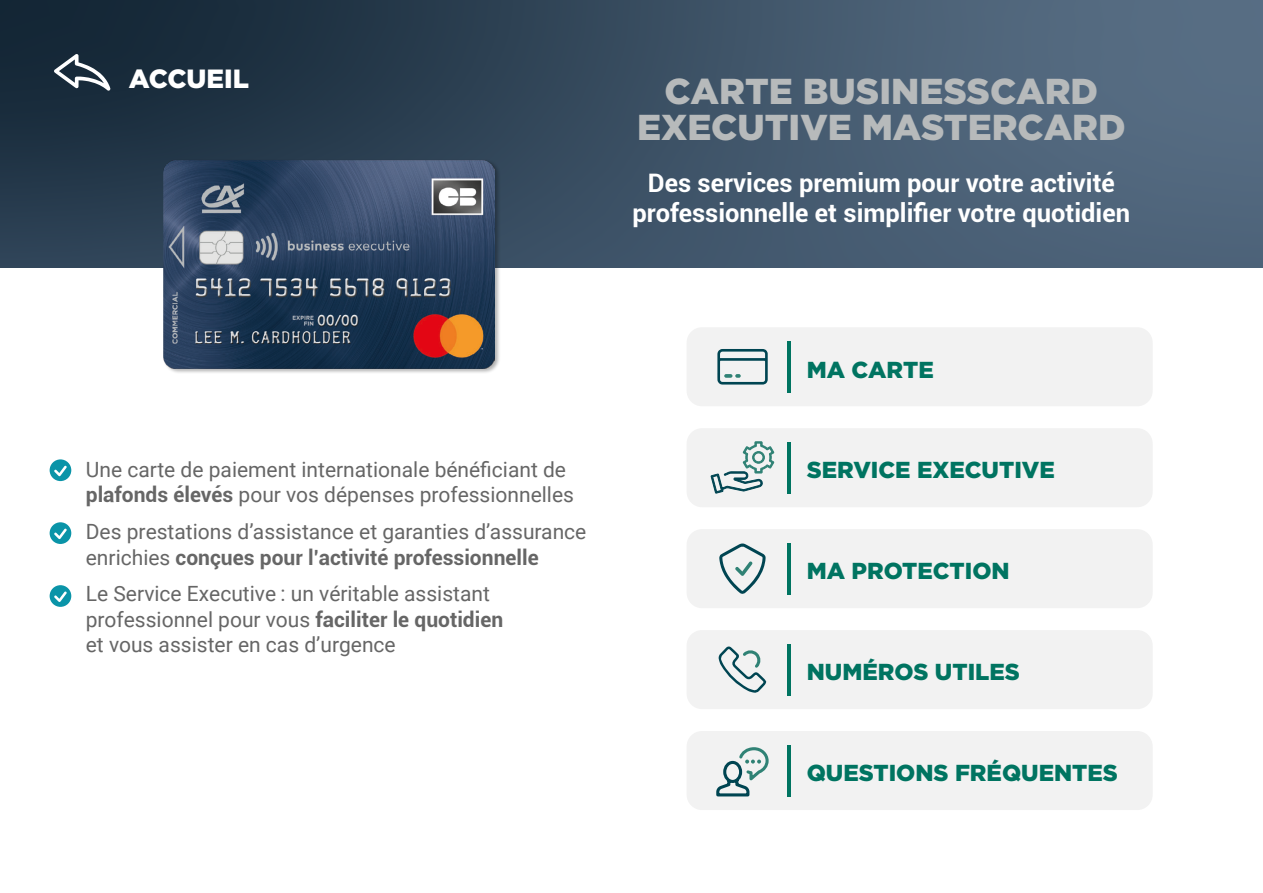
<style>
.page{position:relative;width:1263px;height:893px;background:#fff}
.page>*{position:absolute;margin:0;border:0;box-sizing:border-box;transform-origin:0 0}
.t1{font:900 36px/36px "Gotham";color:#b7babb;text-align:center}
.t2{font:900 26.4px "Gotham";color:#fff}
.t3{font:700 25.5px/30px "Roboto";color:#fff;text-align:center}
.t4{font:900 23.1px "Gotham";color:#007461}
.t5{font:21px/36.9px "Roboto";color:#666}
.s1{font-weight:700}
</style>
<div class="page">
<img style="left:0;top:0;width:1263px;height:267px">
<svg style="left:54px;top:53px;width:57px;height:38px"></svg>
<div style="left:687px;top:428px;width:466px;height:79px;background:#f2f2f2;border-radius:15px"></div>
<div style="left:687px;top:327px;width:466px;height:79px;background:#f2f2f2;border-radius:15px"></div>
<div style="left:687px;top:731px;width:466px;height:79px;background:#f2f2f2;border-radius:15px"></div>
<div style="left:687px;top:630px;width:466px;height:79px;background:#f2f2f2;border-radius:15px"></div>
<div style="left:687px;top:529px;width:466px;height:79px;background:#f2f2f2;border-radius:15px"></div>
<hr style="left:787px;top:341px;width:3px;height:52px;background:#007461">
<hr style="left:787px;top:543px;width:3px;height:52px;background:#007461">
<hr style="left:787px;top:442px;width:3px;height:52px;background:#007461">
<hr style="left:787px;top:644px;width:3px;height:51px;background:#007461">
<hr style="left:787px;top:745px;width:3px;height:51px;background:#007461">
<svg style="left:717px;top:349px;width:51px;height:36px"></svg>
<svg style="left:719px;top:543px;width:47px;height:51px"></svg>
<svg style="left:718px;top:646px;width:48px;height:47px"></svg>
<svg style="left:716px;top:747px;width:53px;height:50px"></svg>
<svg style="left:710px;top:441px;width:65px;height:53px"></svg>
<svg style="left:50px;top:459px;width:21px;height:22px"></svg>
<svg style="left:50px;top:522px;width:21px;height:22px"></svg>
<svg style="left:50px;top:585px;width:21px;height:22px"></svg>
<div style="left:163px;top:159px;width:338px;height:216px;background:#000;opacity:.3"></div>
<img style="left:163px;top:160px;width:332px;height:209px">
<p class="t2" style="left:129px;top:63px;width:122px">ACCUEIL</p>
<h1 class="t1" style="left:637px;top:72px;width:490px">CARTE BUSINESSCARD<br>EXECUTIVE MASTERCARD</h1>
<p class="t3" style="left:632px;top:167px;width:499px">Des services premium pour votre activité professionnelle et simplifier votre quotidien</p>
<p class="t4" style="left:807px;top:356px;width:129px">MA CARTE</p>
<p class="t5" style="left:86px;top:450px;width:482px">Une carte de paiement internationale bénéficiant de</p>
<p class="t4" style="left:807px;top:457px;width:250px">SERVICE EXECUTIVE</p>
<p class="t5" style="left:86px;top:475px;width:502px"><span class="s1">plafonds élevés</span> pour vos dépenses professionnelles<br>Des prestations d’assistance et garanties d’assurance</p>
<p class="t5" style="left:86px;top:538px;width:454px">enrichies <span class="s1">conçues pour l’activité professionnelle<br></span>Le Service Executive : un véritable assistant</p>
<p class="t5" style="left:86px;top:606px;width:419px;line-height:25.5px">professionnel pour vous <span class="s1">faciliter le quotidien </span>et vous assister en cas d’urgence</p>
<p class="t4" style="left:807px;top:558px;width:204px">MA PROTECTION</p>
<p class="t4" style="left:807px;top:659px;width:215px">NUMÉROS UTILES</p>
<p class="t4" style="left:807px;top:760px;width:313px">QUESTIONS FRÉQUENTES</p>
</div>
